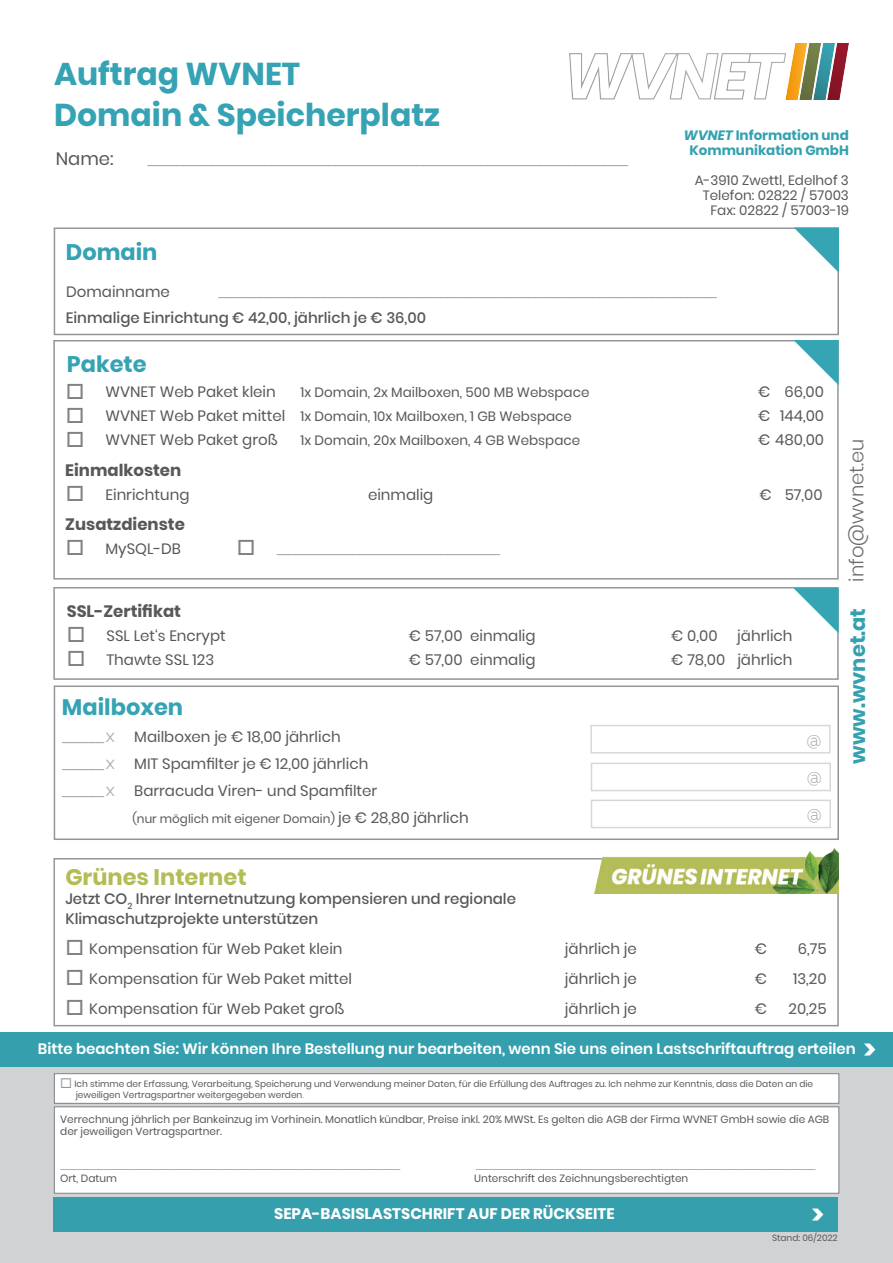
<style>
.page{position:relative;width:893px;height:1263px;background:#fff}
.page>*{position:absolute;margin:0;border:0;box-sizing:border-box;transform-origin:0 0}
.t1{font:700 31.5px/40.5px "Poppins";color:#35a3b3}
.t2{font:700 27px "Poppins";color:#fff}
.t3{font:700 22.5px "Poppins";color:#35a3b3}
.t4{font:700 22.5px "Poppins";color:#b3bd56}
.t5{font:300 19.5px "Poppins";color:#6c6d70}
.t6{font:18px "Raleway";color:#a8a9ad}
.t7{font:18px "Poppins";color:#57585a}
.t8{font:700 16.5px "Poppins";color:#57585a}
.t9{font:700 15.3px "Poppins";color:#fff}
.t10{font:15px "Poppins";color:#57585a}
.t11{font:500 15px/19.5px "Poppins";color:#57585a}
.t12{font:600 15px "Poppins";color:#fff}
.t13{font:13.5px/15px "Poppins";color:#57585a;text-align:right}
.t14{font:700 13.5px/15px "Poppins";color:#35a1b0;text-align:center}
.t15{font:12px "Poppins";color:#57585a}
.t16{font:10.5px/12.6px "Poppins";color:#57585a}
.t17{font:9px "Raleway";color:#808285}
.t18{font:9px/10.8px "Poppins";color:#57585a}
.s1{font-style:italic}
.s2{color:#808285}
.s3{font-size:15px}
.s4{font-family:"Raleway";font-size:18px;color:#a8a9ad}
.s5{font-weight:700;font-size:21px;color:#35a1b0}
.s6{color:#939598}
.s7{font-family:"Raleway"}
</style>
<div class="page">
<img style="left:570px;top:43px;width:279px;height:57px">
<div style="left:54px;top:685px;width:785px;height:155px;border:2px solid #939598"></div>
<div style="left:53px;top:587px;width:786px;height:93px;border:2px solid #939598"></div>
<div style="left:0;top:1067px;width:893px;height:196px;background:#d1d2d4"></div>
<div style="left:54px;top:1106px;width:785px;height:87px;background:#fff;border:1px solid #808285"></div>
<div style="left:54px;top:1073px;width:785px;height:31px;background:#fff;border:1px solid #808285"></div>
<div style="left:54px;top:227px;width:785px;height:108px;border:2px solid #939598"></div>
<svg style="left:794px;top:227px;width:45px;height:46px"></svg>
<div style="left:53px;top:1198px;width:785px;height:34px;background:#359fae"></div>
<div style="left:53px;top:340px;width:786px;height:239px;border:2px solid #939598"></div>
<svg style="left:793px;top:340px;width:46px;height:45px"></svg>
<svg style="left:793px;top:588px;width:46px;height:45px"></svg>
<div style="left:0;top:1033px;width:893px;height:34px;background:#359fae"></div>
<div style="left:54px;top:858px;width:785px;height:168px;border:2px solid #939598"></div>
<img style="left:595px;top:849px;width:243px;height:44px">
<p class="t1" style="left:54px;top:54px;width:387px">Auftrag WVNET<br>Domain &amp; Speicherplatz</p>
<p class="t7" style="left:56px;top:149px;width:59px">Name:</p>
<p class="t6" style="left:147px;top:148px;width:483px">__________________________________________________________________________________</p>
<p class="t3" style="left:66px;top:239px;width:93px">Domain</p>
<p class="t14" style="left:684px;top:128px;width:167px"><span class="s1">WVNET</span> Information und<br>Kommunikation GmbH</p>
<p class="t13" style="left:695px;top:173px;width:156px">A-3910 Zwettl, Edelhof 3<br>Telefon: 02822 / 57003<br>Fax: 02822 / 57003-19</p>
<p class="t10" style="left:66px;top:283px;width:105px">Domainname</p>
<p class="t6" style="left:218px;top:280px;width:500px">_____________________________________________________________________________________</p>
<p class="t11" style="left:66px;top:308px;width:362px">Einmalige Einrichtung € 42,00, jährlich je € 36,00</p>
<p class="t3" style="left:67px;top:351px;width:81px">Pakete</p>
<p class="t10" style="left:66px;top:383px;width:211px"><span class="s2">□</span> WVNET Web Paket klein</p>
<p class="t13" style="left:300px;top:385px;width:291px">1x Domain, 2x Mailboxen, 500 MB Webspace</p>
<p class="t10" style="left:758px;top:383px;width:68px">€ 66,00</p>
<p class="t13" style="left:66px;top:409px;width:508px"><span class="s2">□</span> <span class="s3">WVNET Web Paket mittel</span> 1x Domain, 10x Mailboxen, 1 GB Webspace</p>
<p class="t10" style="left:758px;top:407px;width:68px">€ 144,00</p>
<p class="t10" style="left:66px;top:431px;width:213px"><span class="s2">□</span> WVNET Web Paket groß</p>
<p class="t13" style="left:300px;top:433px;width:281px">1x Domain, 20x Mailboxen, 4 GB Webspace</p>
<p class="t10" style="left:758px;top:431px;width:68px">€ 480,00</p>
<p class="t8" style="left:65px;top:460px;width:118px">Einmalkosten</p>
<p class="t10" style="left:66px;top:486px;width:125px"><span class="s2">□</span> Einrichtung</p>
<p class="t10" style="left:368px;top:486px;width:67px">einmalig</p>
<p class="t10" style="left:759px;top:486px;width:65px">€ 57,00</p>
<p class="t8" style="left:65px;top:514px;width:121px">Zusatzdienste</p>
<p class="t10" style="left:66px;top:540px;width:117px"><span class="s2">□</span> MySQL-DB</p>
<p class="t6" style="left:237px;top:537px;width:265px"><span class="s2">□</span> ______________________________________</p>
<p class="t8" style="left:67px;top:601px;width:116px">SSL-Zertifikat</p>
<p class="t10" style="left:67px;top:627px;width:161px"><span class="s2">□</span> SSL Let‘s Encrypt</p>
<p class="t10" style="left:409px;top:627px;width:128px">€ 57,00 einmalig</p>
<p class="t10" style="left:671px;top:627px;width:48px">€ 0,00</p>
<p class="t10" style="left:737px;top:627px;width:57px">jährlich</p>
<p class="t10" style="left:67px;top:651px;width:149px"><span class="s2">□</span> Thawte SSL 123</p>
<p class="t10" style="left:409px;top:651px;width:128px">€ 57,00 einmalig</p>
<p class="t10" style="left:671px;top:651px;width:123px">€ 78,00 jährlich</p>
<p class="t3" style="left:62px;top:694px;width:123px">Mailboxen</p>
<p class="t10" style="left:62px;top:728px;width:280px"><span class="s4">_______ x</span> Mailboxen je € 18,00 jährlich</p>
<p class="t10" style="left:62px;top:755px;width:308px"><span class="s4">_______ x</span> MIT Spamfilter je € 12,00 jährlich</p>
<p class="t10" style="left:62px;top:782px;width:317px"><span class="s4">_______ x</span> Barracuda Viren- und Spamfilter</p>
<p class="t15" style="left:132px;top:812px;width:338px">(nur möglich mit eigener Domain) <span class="s3">je € 28,80 jährlich</span></p>
<p class="t6" style="left:806px;top:729px;width:16px">@</p>
<p class="t6" style="left:807px;top:766px;width:16px">@</p>
<p class="t6" style="left:807px;top:803px;width:16px">@</p>
<p class="t4" style="left:65px;top:864px;width:183px">Grünes Internet</p>
<p class="t11" style="left:65px;top:889px;width:452px">Jetzt CO<sub>2</sub> Ihrer Internetnutzung kompensieren und regionale<br>Klimaschutzprojekte unterstützen</p>
<p class="t10" style="left:65px;top:940px;width:279px"><span class="s2">□</span> Kompensation für Web Paket klein</p>
<p class="t10" style="left:565px;top:940px;width:73px">jährlich je</p>
<p class="t10" style="left:755px;top:940px;width:14px">€</p>
<p class="t10" style="left:798px;top:940px;width:30px">6,75</p>
<p class="t10" style="left:65px;top:970px;width:288px"><span class="s2">□</span> Kompensation für Web Paket mittel</p>
<p class="t10" style="left:565px;top:970px;width:73px">jährlich je</p>
<p class="t10" style="left:755px;top:970px;width:14px">€</p>
<p class="t10" style="left:793px;top:970px;width:35px">13,20</p>
<p class="t10" style="left:65px;top:1000px;width:280px"><span class="s2">□</span> Kompensation für Web Paket groß</p>
<p class="t10" style="left:565px;top:1000px;width:73px">jährlich je</p>
<p class="t10" style="left:755px;top:1000px;width:14px">€</p>
<p class="t10" style="left:788px;top:1000px;width:40px">20,25</p>
<h3 class="t5" style="left:845px;top:763px;width:327px;rotate:-90deg"><span class="s5">www.wvnet.at</span> info@wvnet.eu</h3>
<p class="t12" style="left:38px;top:1040px;width:819px">Bitte beachten Sie: Wir können Ihre Bestellung nur bearbeiten, wenn Sie uns einen Lastschriftauftrag erteilen</p>
<p class="t2" style="left:863px;top:1034px;width:14px">&gt;</p>
<p class="t18" style="left:76px;top:1078px;width:739px;text-indent:-16px"><span class="s6">◻</span> Ich stimme der Erfassung, Verarbeitung, Speicherung und Verwendung meiner Daten, für die Erfüllung des Auftrages zu. Ich nehme zur Kenntnis, dass die Daten an die jeweiligen Vertragspartner weitergegeben werden<span class="s7">.</span></p>
<p class="t16" style="left:60px;top:1113px;width:770px">Verrechnung jährlich per Bankeinzug im Vorhinein. Monatlich kündbar, Preise inkl. 20% MWSt. Es gelten die AGB der Firma WVNET GmbH sowie die AGB der jeweiligen Vertragspartner.</p>
<p class="t17" style="left:60px;top:1161px;width:342px">____________________________________________________________________________________________________________________</p>
<p class="t17" style="left:476px;top:1161px;width:342px">____________________________________________________________________________________________________________________</p>
<p class="t16" style="left:60px;top:1172px;width:58px">Ort, Datum</p>
<p class="t16" style="left:474px;top:1172px;width:215px">Unterschrift des Zeichnungsberechtigten</p>
<p class="t9" style="left:274px;top:1205px;width:342px">SEPA-BASISLASTSCHRIFT AUF DER RÜCKSEITE</p>
<p class="t2" style="left:811px;top:1198px;width:14px">&gt;</p>
<p class="t18" style="left:772px;top:1233px;width:67px">Stand: 06/2022</p>
</div>
